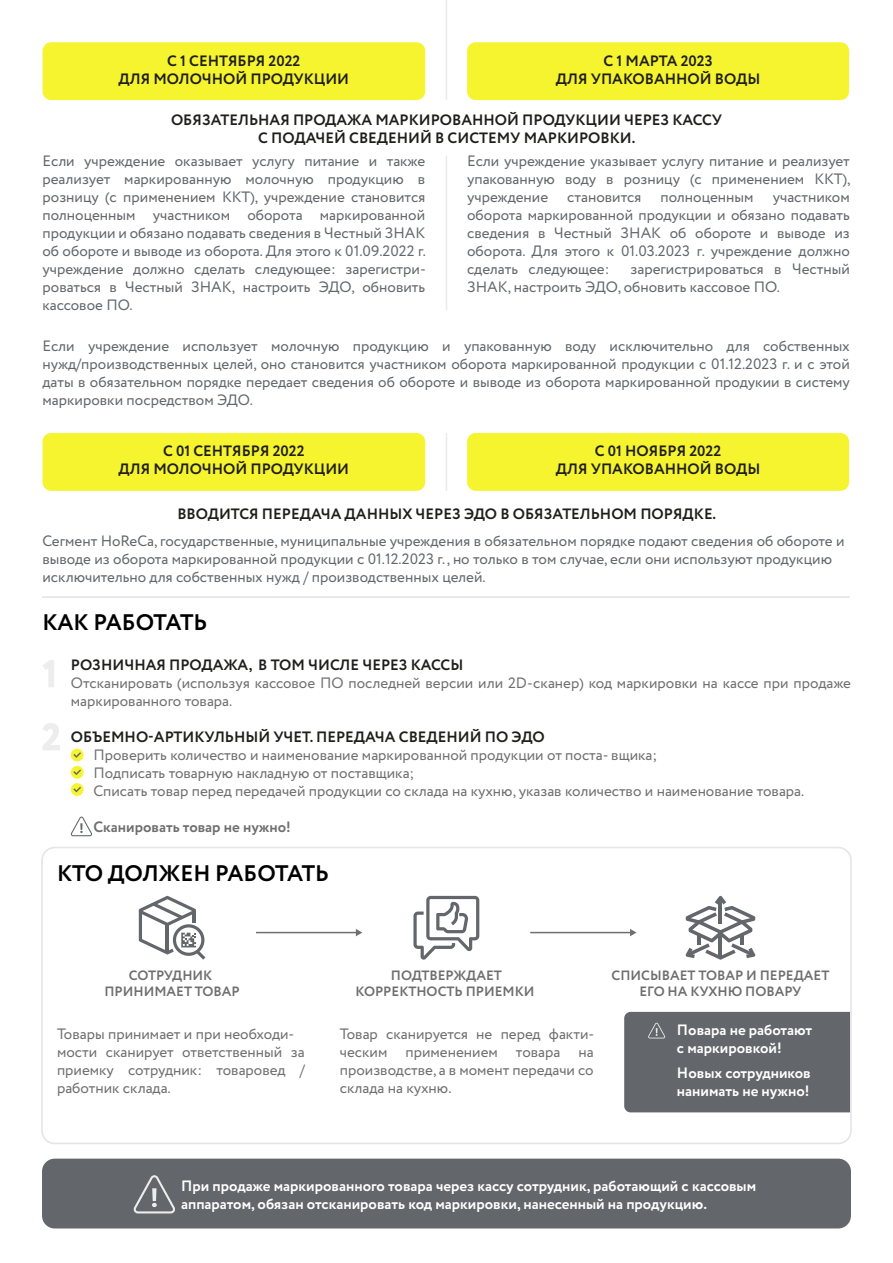
<style>
.page{position:relative;width:893px;height:1263px;background:#fff}
.page>*{position:absolute;margin:0;border:0;box-sizing:border-box;transform-origin:0 0}
.t1{font:700 22.5px "Circe";letter-spacing:-.005em;color:#000}
.t2{font:15px/18px "Circe";color:#63666a;text-align:justify}
.t3{font:15px/18px "Circe";color:#706f6f}
.t4{font:700 15px/18px "Circe";color:#1e1e1c;text-align:center}
.t5{font:700 15px/18px "Circe";color:#fff}
.t6{font:700 15px "Circe";color:#706f6f}
.t7{font:700 13.5px/16.2px "Circe";color:#706f6f;text-align:center}
</style>
<div class="page">
<div style="left:43px;top:42px;width:382px;height:58px;background:#f6f42e;border-radius:9px"></div>
<div style="left:467px;top:42px;width:382px;height:58px;background:#f6f42e;border-radius:9px"></div>
<hr style="left:446px;top:0;width:1px;height:100px;background:#ebebeb">
<hr style="left:446px;top:155px;width:1px;height:155px;background:#ebebeb">
<hr style="left:446px;top:433px;width:1px;height:58px;background:#ebebeb">
<svg style="left:43px;top:660px;width:11px;height:27px"></svg>
<svg style="left:43px;top:723px;width:17px;height:27px"></svg>
<svg style="left:71px;top:816px;width:21px;height:20px"></svg>
<div style="left:71px;top:749px;width:13px;height:12px;background:#f6f42e;border-radius:50%"></div>
<svg style="left:73px;top:752px;width:8px;height:6px"></svg>
<svg style="left:71px;top:766px;width:13px;height:13px"></svg>
<svg style="left:73px;top:769px;width:8px;height:6px"></svg>
<svg style="left:71px;top:783px;width:13px;height:13px"></svg>
<svg style="left:73px;top:787px;width:8px;height:5px"></svg>
<div style="left:43px;top:433px;width:382px;height:58px;background:#f6f42e;border-radius:9px"></div>
<div style="left:467px;top:433px;width:382px;height:58px;background:#f6f42e;border-radius:9px"></div>
<div style="left:41px;top:847px;width:811px;height:297px;border:2px solid #e5e5e4;border-radius:13px"></div>
<hr style="left:256px;top:932px;width:101px;height:1px;background:#706f6f">
<svg style="left:356px;top:929px;width:6px;height:7px"></svg>
<hr style="left:530px;top:932px;width:101px;height:1px;background:#706f6f">
<svg style="left:630px;top:929px;width:6px;height:7px"></svg>
<svg style="left:413px;top:896px;width:66px;height:64px"></svg>
<svg style="left:686px;top:896px;width:69px;height:64px"></svg>
<svg style="left:139px;top:896px;width:66px;height:64px"></svg>
<div style="left:624px;top:1012px;width:226px;height:100px;background:#63666a"></div>
<hr style="left:42px;top:596px;width:808px;height:2px;background:#e5e5e4">
<div style="left:42px;top:1158px;width:809px;height:70px;background:#63666a;border-radius:13px"></div>
<svg style="left:133px;top:1175px;width:42px;height:38px"></svg>
<p class="t4" style="left:119px;top:52px;width:232px">С 1 СЕНТЯБРЯ 2022<br>ДЛЯ МОЛОЧНОЙ ПРОДУКЦИИ</p>
<p class="t4" style="left:556px;top:52px;width:206px">С 1 МАРТА 2023<br>ДЛЯ УПАКОВАННОЙ ВОДЫ</p>
<p class="t4" style="left:171px;top:112px;width:552px">ОБЯЗАТЕЛЬНАЯ ПРОДАЖА МАРКИРОВАННОЙ ПРОДУКЦИИ ЧЕРЕЗ КАССУ<br>С ПОДАЧЕЙ СВЕДЕНИЙ В СИСТЕМУ МАРКИРОВКИ.</p>
<p class="t2" style="left:43px;top:152px;width:385px">Если учреждение оказывает услугу питание и также реализует маркированную молочную продукцию в розницу (с применением ККТ), учреждение становится полноценным участником оборота маркированной продукции и обязано подавать сведения в Честный ЗНАК об обороте и выводе из оборота. Для этого к 01.09.2022 г. учреждение должно сделать следующее: зарегистри&shy;роваться в Честный ЗНАК, настроить ЭДО, обновить кассовое ПО.</p>
<p class="t2" style="left:467px;top:152px;width:385px">Если учреждение указывает услугу питание и реализует упакованную воду в розницу (с применением ККТ), учреждение</p>
<p class="t2" style="left:467px;top:188px;width:384px;text-indent:306px">участником оборота маркированной продукции и обязано подавать сведения в Честный ЗНАК об обороте и выводе из оборота. Для этого к 01.03.2023 г. учреждение должно сделать следующее:</p>
<p class="t2" style="left:567px;top:188px;width:76px">становится</p>
<p class="t2" style="left:660px;top:188px;width:95px">полноценным</p>
<p class="t2" style="left:467px;top:260px;width:384px;text-indent:163px">зарегистрироваться в Честный<br>ЗНАК, настроить ЭДО, обновить кассовое ПО.</p>
<p class="t2" style="left:43px;top:337px;width:809px">Если учреждение использует молочную продукцию и упакованную воду исключительно для собственных нужд/производственных целей, оно становится участником оборота маркированной продукции с 01.12.2023 г. и с этой даты в обязательном порядке передает сведения об обороте и выводе из оборота маркированной продукии в систему маркировки посредством ЭДО.</p>
<p class="t4" style="left:119px;top:443px;width:232px">С 01 СЕНТЯБРЯ 2022<br>ДЛЯ МОЛОЧНОЙ ПРОДУКЦИИ</p>
<p class="t4" style="left:556px;top:443px;width:206px">С 01 НОЯБРЯ 2022<br>ДЛЯ УПАКОВАННОЙ ВОДЫ</p>
<p class="t4" style="left:177px;top:506px;width:540px">ВВОДИТСЯ ПЕРЕДАЧА ДАННЫХ ЧЕРЕЗ ЭДО В ОБЯЗАТЕЛЬНОМ ПОРЯДКЕ.</p>
<p class="t2" style="left:43px;top:532px;width:804px;text-align:left">Сегмент HoReCa, государственные, муниципальные учреждения в обязательном порядке подают сведения об обороте и выводе из оборота маркированной продукции с 01.12.2023 г., но только в том случае, если они используют продукцию исключительно для собственных нужд / производственных целей.</p>
<h1 class="t1" style="left:43px;top:607px;width:166px">КАК РАБОТАТЬ</h1>
<p class="t4" style="left:71px;top:657px;width:394px">РОЗНИЧНАЯ ПРОДАЖА, В ТОМ ЧИСЛЕ ЧЕРЕЗ КАССЫ</p>
<p class="t3" style="left:71px;top:675px;width:782px">Отсканировать (используя кассовое ПО последней версии или 2D-сканер) код маркировки на кассе при продаже маркированного товара.</p>
<p class="t4" style="left:71px;top:729px;width:475px">ОБЪЕМНО-АРТИКУЛЬНЫЙ УЧЕТ. ПЕРЕДАЧА СВЕДЕНИЙ ПО ЭДО</p>
<p class="t3" style="left:93px;top:747px;width:712px">Проверить количество и наименование маркированной продукции от поста- вщика;<br>Подписать товарную накладную от поставщика;<br>Списать товар перед передачей продукции со склада на кухню, указав количество и наименование товара.</p>
<p class="t6" style="left:93px;top:817px;width:199px">Сканировать товар не нужно!</p>
<h1 class="t1" style="left:57px;top:858px;width:273px">КТО ДОЛЖЕН РАБОТАТЬ</h1>
<p class="t7" style="left:104px;top:968px;width:137px">СОТРУДНИК<br>ПРИНИМАЕТ ТОВАР</p>
<p class="t7" style="left:355px;top:968px;width:181px">ПОДТВЕРЖДАЕТ<br>КОРРЕКТНОСТЬ ПРИЕМКИ</p>
<p class="t7" style="left:612px;top:968px;width:219px">СПИСЫВАЕТ ТОВАР И ПЕРЕДАЕТ<br>ЕГО НА КУХНЮ ПОВАРУ</p>
<p class="t3" style="left:57px;top:1025px;width:249px">Товары принимает и при необходи&shy;мости сканирует ответственный за приемку сотрудник: товаровед / работник склада.</p>
<p class="t3" style="left:340px;top:1025px;width:256px;text-align:justify">Товар сканируется не перед факти&shy;ческим применением товара на производстве, а в момент передачи со склада на кухню.</p>
<p class="t5" style="left:677px;top:1021px;width:137px">Повара не работают с маркировкой!</p>
<p class="t5" style="left:677px;top:1065px;width:135px">Новых сотрудников нанимать не нужно!</p>
<p class="t5" style="left:181px;top:1177px;width:577px">При продаже маркированного товара через кассу сотрудник, работающий с кассовым аппаратом, обязан отсканировать код маркировки, нанесенный на продукцию.</p>
</div>
